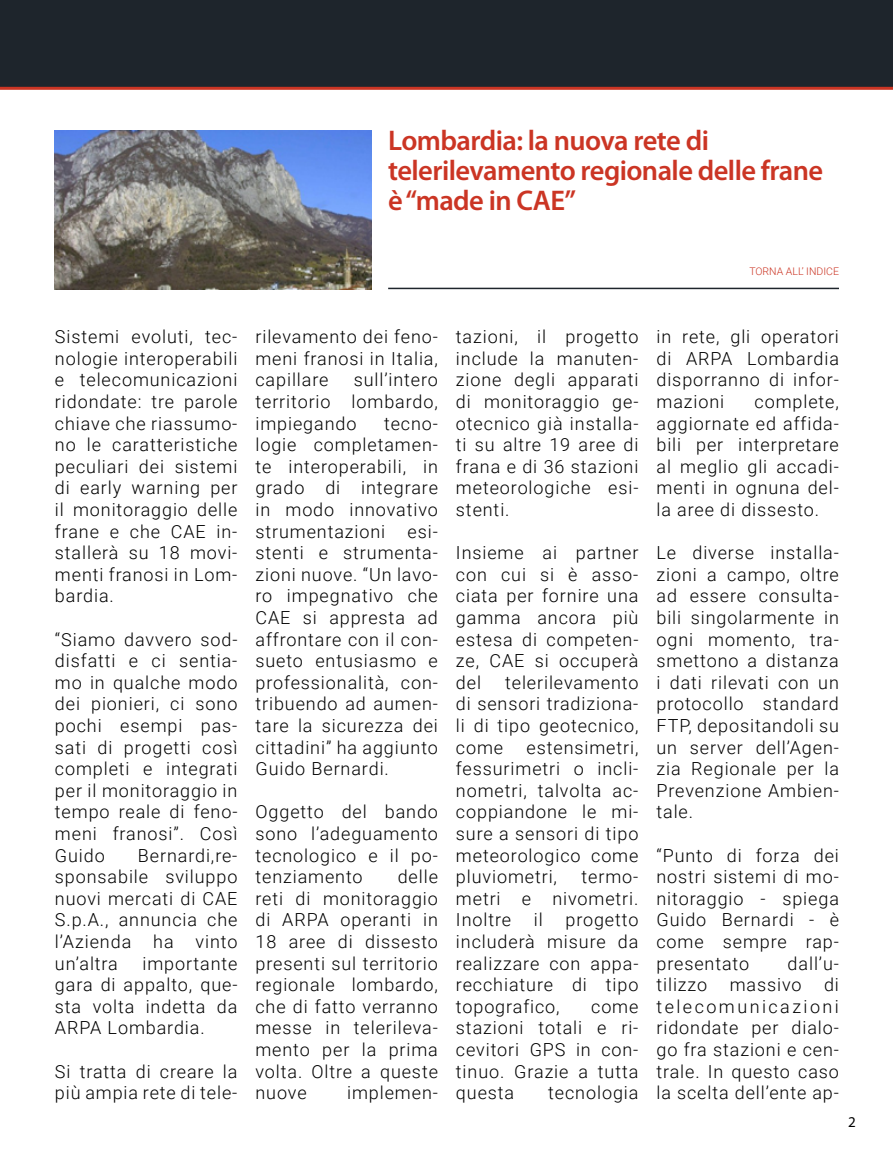
<style>
.page{position:relative;width:893px;height:1161px;background:#fff}
.page>*{position:absolute;margin:0;border:0;box-sizing:border-box;transform-origin:0 0}
.t1{font:600 28.5px/30px "Myriad Pro";letter-spacing:-.02em;color:#cb3524}
.t2{font:300 18px/21.6px "Roboto";letter-spacing:.05em;color:#000;text-align:justify}
.t3{font:15px "Myriad Pro";color:#000}
.t4{font:300 10.5px "Roboto";color:#cb3524}
</style>
<div class="page">
<hr style="left:388px;top:288px;width:451px;height:1px;background:#1e252c">
<img style="left:54px;top:131px;width:317px;height:158px">
<div style="left:0;top:0;width:893px;height:88px;background:#1e252c"></div>
<hr style="left:0;top:87px;width:893px;height:3px;background:#cb3524">
<h1 class="t1" style="left:388px;top:125px;width:436px">Lombardia: la nuova rete di telerilevamento regionale delle frane è “made in CAE”</h1>
<p class="t4" style="left:749px;top:264px;width:91px">TORNA ALL’ INDICE</p>
<p class="t2" style="left:55px;top:325px;width:184px">Sistemi evoluti, tec&shy;nologie interoperabili e telecomunicazioni ridondate: tre parole chiave che riassumo&shy;no le caratteristiche peculiari dei sistemi di early warning per il monitoraggio delle frane e che CAE in&shy;stallerà su 18 movi&shy;menti franosi in Lom&shy;bardia.</p>
<p class="t2" style="left:55px;top:628px;width:184px">“Siamo davvero sod&shy;disfatti e ci sentia&shy;mo in qualche modo dei pionieri, ci sono pochi esempi pas&shy;sati di progetti così completi e integrati per il monitoraggio in tempo reale di feno&shy;meni franosi”. Così Guido</p>
<p class="t2" style="left:55px;top:844px;width:184px;text-indent:83px">Bernardi,re&shy;sponsabile sviluppo nuovi mercati di CAE S.p.A., annuncia che l’Azienda ha vinto un’altra</p>
<p class="t2" style="left:55px;top:952px;width:184px;text-indent:87px">importante gara di appalto, que&shy;sta volta indetta da ARPA Lombardia.</p>
<p class="t2" style="left:55px;top:1060px;width:184px">Si tratta di creare la più ampia rete di tele-</p>
<p class="t2" style="left:255px;top:325px;width:184px">rilevamento dei feno&shy;meni franosi in Italia, capillare</p>
<p class="t2" style="left:255px;top:368px;width:184px;text-indent:98px">sull’intero territorio lombardo, impiegando</p>
<p class="t2" style="left:255px;top:412px;width:184px;text-indent:129px">tecno&shy;logie completamen&shy;te interoperabili, in grado di integrare in modo innovativo strumentazioni esi&shy;stenti e strumenta&shy;zioni nuove. “Un lavo&shy;ro impegnativo che CAE si appresta ad affrontare con il con&shy;sueto entusiasmo e professionalità, con&shy;tribuendo ad aumen&shy;tare la sicurezza dei cittadini” ha aggiunto Guido Bernardi.</p>
<p class="t2" style="left:255px;top:800px;width:184px">Oggetto del bando sono l’adeguamento tecnologico e il po&shy;tenziamento</p>
<p class="t2" style="left:255px;top:865px;width:184px;text-indent:142px">delle reti di monitoraggio di ARPA operanti in 18 aree di dissesto presenti sul territorio regionale lombardo, che di fatto verranno messe in telerileva&shy;mento per la prima volta. Oltre a queste nuove</p>
<p class="t2" style="left:347px;top:1081px;width:92px">implemen-</p>
<p class="t2" style="left:456px;top:325px;width:184px">tazioni, il progetto include la manuten&shy;zione degli apparati di monitoraggio ge&shy;otecnico già installa&shy;ti su altre 19 aree di frana e di 36 stazioni meteorologiche esi&shy;stenti.</p>
<p class="t2" style="left:456px;top:541px;width:184px">Insieme ai partner con cui si è asso&shy;ciata per fornire una gamma ancora più estesa di competen&shy;ze, CAE si occuperà del</p>
<p class="t2" style="left:456px;top:671px;width:184px;text-indent:49px">telerilevamento di sensori tradiziona&shy;li di tipo geotecnico, come</p>
<p class="t2" style="left:456px;top:736px;width:184px;text-indent:71px">estensimetri, fessurimetri o incli&shy;nometri, talvolta ac&shy;coppiandone le mi&shy;sure a sensori di tipo meteorologico come pluviometri,</p>
<p class="t2" style="left:456px;top:865px;width:184px;text-indent:126px">termo&shy;metri e nivometri.<br>Inoltre</p>
<p class="t2" style="left:534px;top:908px;width:10px">il</p>
<p class="t2" style="left:456px;top:908px;width:184px;text-indent:109px">progetto includerà misure da realizzare con appa&shy;recchiature di tipo topografico,</p>
<p class="t2" style="left:456px;top:995px;width:184px;text-indent:135px">come stazioni totali e ri&shy;cevitori GPS in con&shy;tinuo. Grazie a tutta questa</p>
<p class="t2" style="left:548px;top:1081px;width:92px">tecnologia</p>
<p class="t2" style="left:656px;top:325px;width:184px">in rete, gli operatori di ARPA Lombardia disporranno di infor&shy;mazioni</p>
<p class="t2" style="left:656px;top:390px;width:184px;text-indent:98px">complete, aggiornate ed affida&shy;bili per interpretare al meglio gli accadi&shy;menti in ognuna del&shy;la aree di dissesto.</p>
<p class="t2" style="left:656px;top:541px;width:184px">Le diverse installa&shy;zioni a campo, oltre ad essere consulta&shy;bili singolarmente in ogni momento, tra&shy;smettono a distanza i dati rilevati con un protocollo standard FTP, depositandoli su un server dell’Agen&shy;zia Regionale per la Prevenzione Ambien&shy;tale.</p>
<p class="t2" style="left:656px;top:844px;width:184px">“Punto di forza dei nostri sistemi di mo&shy;nitoraggio - spiega Guido Bernardi - è come sempre rap&shy;presentato</p>
<p class="t2" style="left:656px;top:952px;width:184px;text-indent:131px">dall’u&shy;tilizzo massivo di telecomunicazioni ridondate per dialo&shy;go fra stazioni e cen&shy;trale. In questo caso la scelta dell’ente ap-</p>
<p class="t3" style="left:848px;top:1113px;width:9px">2</p>
</div>
